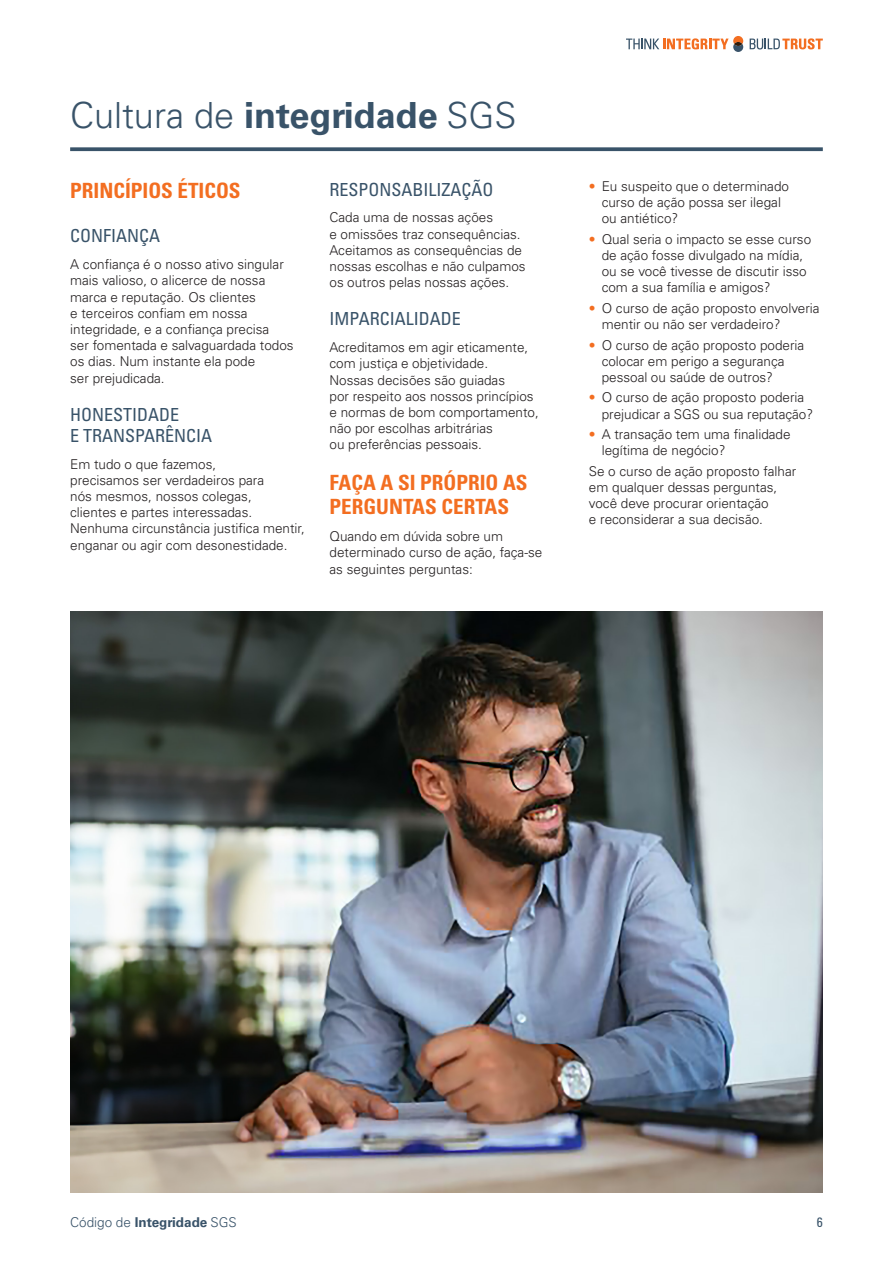
<style>
.page{position:relative;width:893px;height:1263px;background:#fff}
.page>*{position:absolute;margin:0;border:0;box-sizing:border-box;transform-origin:0 0}
.t1{font:300 36px "Univers LTCYR 45";color:#395369}
.First_Subheading{font:21px/24px "Univers LTCYR 67 Bold Cond";color:#f36e21}
.Second_Subheading{font:condensed 18px/21px "Univers LTCYR 57";color:#395369}
.Body_Text{font:300 13.5px/16.2px "Univers LTCYR 45";color:#231f20}
.t2{font:300 13.5px "Univers LTCYR 45";color:#395369}
.Body_Text-2{font:condensed 13.5px "Univers LTCYR 57";color:#395369}
.s1{font-family:"Univers LTCYR 65";font-weight:700}
.s2{color:#f36e21}
</style>
<div class="page">
<svg style="left:70px;top:147px;width:753px;height:4px;background:#4a6175"></svg>
<img style="left:70px;top:612px;width:753px;height:581px">
<svg style="left:750px;top:38px;width:73px;height:11px"></svg>
<svg style="left:626px;top:36px;width:117px;height:16px"></svg>
<p class="t1" style="left:70px;top:92px;width:448px">Cultura de <span class="s1">integridade</span> SGS</p>
<p class="First_Subheading" style="left:70px;top:178px;width:172px">PRINCÍPIOS ÉTICOS</p>
<p class="Second_Subheading" style="left:70px;top:225px;width:92px">CONFIANÇA</p>
<p class="Body_Text" style="left:70px;top:256px;width:225px">A confiança é o nosso ativo singular mais valioso, o alicerce de nossa marca e reputação. Os clientes<br>e terceiros confiam em nossa integridade, e a confiança precisa<br>ser fomentada e salvaguardada todos os dias. Num instante ela pode<br>ser prejudicada.</p>
<p class="Second_Subheading" style="left:70px;top:403px;width:144px">HONESTIDADE<br>E TRANSPARÊNCIA</p>
<p class="Body_Text" style="left:70px;top:455px;width:236px">Em tudo o que fazemos,<br>precisamos ser verdadeiros para<br>nós mesmos, nossos colegas,<br>clientes e partes interessadas.<br>Nenhuma circunstância justifica mentir, enganar ou agir com desonestidade.</p>
<p class="Second_Subheading" style="left:330px;top:178px;width:166px">RESPONSABILIZAÇÃO</p>
<p class="Body_Text" style="left:330px;top:209px;width:198px">Cada uma de nossas ações<br>e omissões traz consequências.<br>Aceitamos as consequências de nossas escolhas e não culpamos os outros pelas nossas ações.</p>
<p class="Second_Subheading" style="left:330px;top:308px;width:133px">IMPARCIALIDADE</p>
<p class="Body_Text" style="left:330px;top:339px;width:211px">Acreditamos em agir eticamente, com justiça e objetividade.<br>Nossas decisões são guiadas<br>por respeito aos nossos princípios e normas de bom comportamento, não por escolhas arbitrárias<br>ou preferências pessoais.</p>
<p class="First_Subheading" style="left:330px;top:470px;width:199px">FAÇA A SI PRÓPRIO AS<br>PERGUNTAS CERTAS</p>
<p class="Body_Text" style="left:330px;top:528px;width:214px">Quando em dúvida sobre um determinado curso de ação, faça-se as seguintes perguntas:</p>
<p class="Body_Text" style="left:602px;top:178px;width:189px;text-indent:-13px"><span class="s2">•</span> Eu suspeito que o determinado curso de ação possa ser ilegal ou antiético?</p>
<p class="Body_Text" style="left:602px;top:231px;width:211px;text-indent:-13px"><span class="s2">•</span> Qual seria o impacto se esse curso de ação fosse divulgado na mídia, ou se você tivesse de discutir isso com a sua família e amigos?</p>
<p class="Body_Text" style="left:602px;top:300px;width:219px;text-indent:-13px"><span class="s2">•</span> O curso de ação proposto envolveria mentir ou não ser verdadeiro?</p>
<p class="Body_Text" style="left:602px;top:336px;width:204px;text-indent:-13px"><span class="s2">•</span> O curso de ação proposto poderia colocar em perigo a segurança pessoal ou saúde de outros?</p>
<p class="Body_Text" style="left:602px;top:389px;width:213px;text-indent:-13px"><span class="s2">•</span> O curso de ação proposto poderia prejudicar a SGS ou sua reputação?</p>
<p class="Body_Text" style="left:602px;top:426px;width:190px;text-indent:-13px"><span class="s2">•</span> A transação tem uma finalidade legítima de negócio?</p>
<p class="Body_Text" style="left:589px;top:462px;width:209px">Se o curso de ação proposto falhar em qualquer dessas perguntas, você deve procurar orientação<br>e reconsiderar a sua decisão.</p>
<p class="t2" style="left:70px;top:1214px;width:168px">Código de <span class="s1">Integridade</span> SGS</p>
<p class="Body_Text-2" style="left:817px;top:1213px;width:7px">6</p>
</div>
